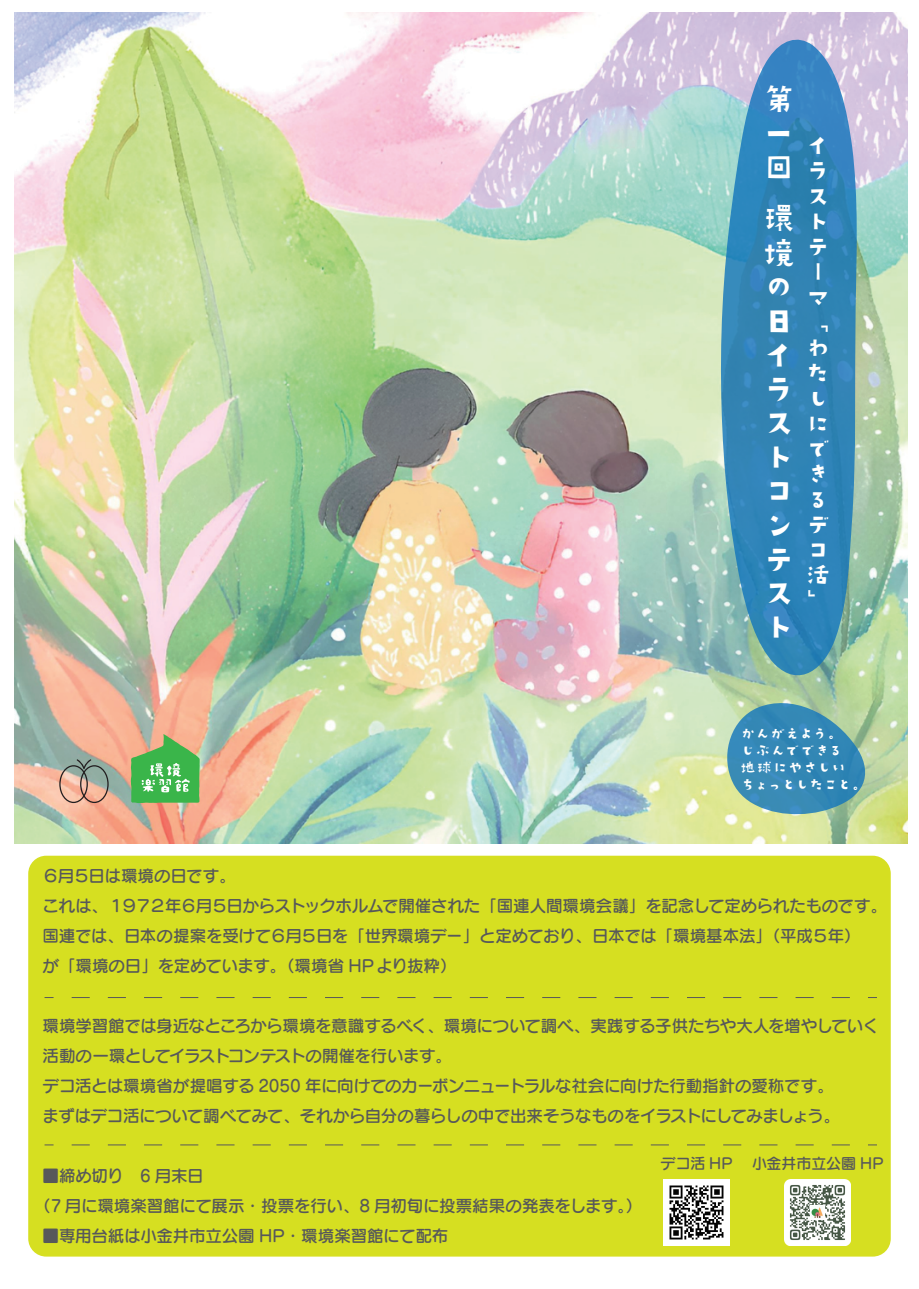
<style>
.page{position:relative;width:919px;height:1289px;background:#fff}
.page>*{position:absolute;margin:0;border:0;box-sizing:border-box;transform-origin:0 0}
.t1{font:34.05px/34px "AB kirigirisu";color:#fff;text-align:justify}
.t2{font:25.2px/25.2px "AB kirigirisu";color:#fff}
.t3{font:16.5px/30px "Seurat Pro N DB";letter-spacing:-.02em;color:#57585a}
.t4{font:15px/17.1px "AB kirigirisu";letter-spacing:-.04em;color:#fff}
.t5{font:15px "Seurat Pro N DB";letter-spacing:-.005em;color:#57585a}
</style>
<div class="page">
<div style="left:28px;top:855px;width:862px;height:401px;background:#d6df21;border-radius:18px"></div>
<img style="left:14px;top:13px;width:893px;height:830px">
<img style="left:663px;top:1179px;width:66px;height:66px">
<img style="left:784px;top:1179px;width:66px;height:66px">
<svg style="left:72px;top:997px;width:778px;height:1px"></svg>
<svg style="left:72px;top:1144px;width:778px;height:1px"></svg>
<svg style="left:721px;top:40px;width:135px;height:635px;background:#458fb9"></svg>
<svg style="left:727px;top:703px;width:138px;height:111px;background:#5399b1"></svg>
<svg style="left:130px;top:734px;width:70px;height:72px;background:#7ab96c"></svg>
<svg style="left:59px;top:759px;width:50px;height:44px;background:#b3a191"></svg>
<h1 class="t1" style="left:762px;top:84px;width:31px">第一回</h1>
<h1 class="t1" style="left:762px;top:203px;width:33px;text-align:left">環境の日イラストコンテスト</h1>
<h2 class="t2" style="left:805px;top:134px;width:25px">イラストテーマ「わたしにできるデコ活」</h2>
<p class="t4" style="left:740px;top:725px;width:128px">かんがえよう。<br>じぶんでできる<br>地球にやさしい<br>ちょっとしたこと。</p>
<p class="t3" style="left:43px;top:860px;width:846px">６月５日は環境の日です。<br>これは、１９７２年６月５日からストックホルムで開催された「国連人間環境会議」を記念して定められたものです。国連では、日本の提案を受けて６月５日を「世界環境デー」と定めており、日本では「環境基本法」（平成５年）<br>が「環境の日」を定めています。（環境省 HPより抜粋）</p>
<p class="t3" style="left:43px;top:1010px;width:837px">環境学習館では身近なところから環境を意識するべく、環境について調べ、実践する子供たちや大人を増やしていく活動の一環としてイラストコンテストの開催を行います。<br>デコ活とは環境省が提唱する 2050 年に向けてのカーボンニュートラルな社会に向けた行動指針の愛称です。<br>まずはデコ活について調べてみて、それから自分の暮らしの中で出来そうなものをイラストにしてみましょう。</p>
<p class="t3" style="left:34px;top:1160px;width:609px;text-indent:8px">■締め切り　6 月末日<br>（7 月に環境楽習館にて展示・投票を行い、8 月初旬に投票結果の発表をします。）</p>
<p class="t3" style="left:43px;top:1220px;width:407px">■専用台紙は小金井市立公園 HP・環境楽習館にて配布</p>
<p class="t5" style="left:660px;top:1153px;width:74px">デコ活 HP</p>
<p class="t5" style="left:752px;top:1153px;width:133px">小金井市立公園 HP</p>
</div>
